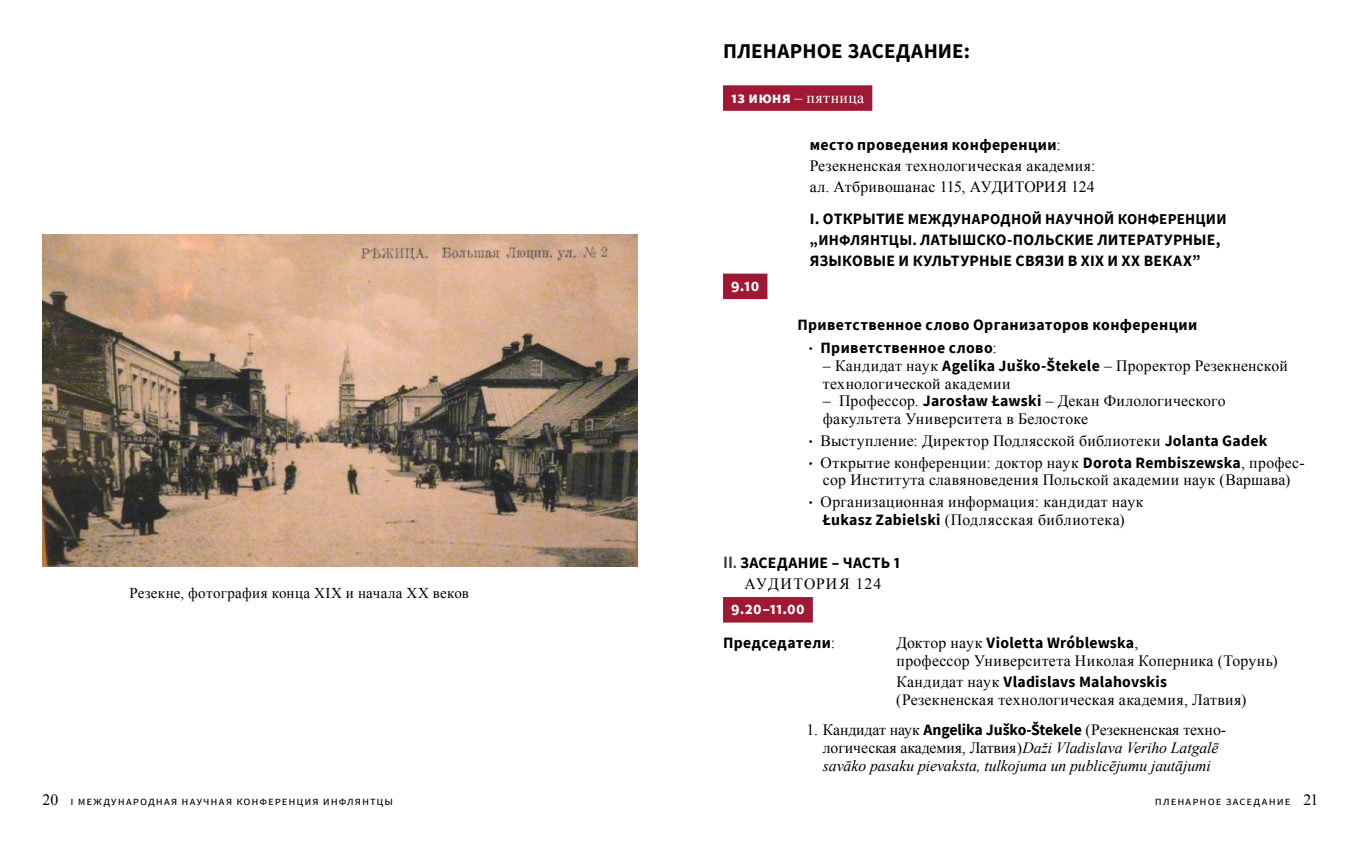
<style>
.page{position:relative;width:1361px;height:851px;background:#fff}
.page>*{position:absolute;margin:0;border:0;box-sizing:border-box;transform-origin:0 0}
.t1{font:700 21px "Source Sans Pro";letter-spacing:.005em;color:#000}
.t2{font:15.75px/17.9px "Times New Roman";letter-spacing:.02em;color:#000}
.t3{font:700 15.75px/21px "Source Sans Pro";letter-spacing:.02em;color:#000}
.t4{font:italic 15.75px/17.9px "Times New Roman";letter-spacing:-.005em;color:#000;text-align:center}
.t5{font:15.75px "Times New Roman";letter-spacing:.03em;color:#fff}
.t6{font:15.75px "Times New Roman";letter-spacing:.06em;color:#000}
.t7{font:700 15.75px "Source Sans Pro";color:#fff}
.t8{font:700 15px "Source Sans Pro";letter-spacing:.015em;color:#000}
.t9{font:15px "Times New Roman";letter-spacing:.015em;color:#000}
.t10{font:12px "Source Sans Pro";letter-spacing:.085em;color:#000}
.s1{font-family:"Source Sans Pro";font-weight:700}
.s2{font-family:"Times New Roman";font-weight:400}
.s3{font-size:15.75px}
.s4{font-size:15px}
.s5{font-family:"Adagio Slab";font-weight:400}
.s6{font-family:"Adagio Slab"}
.s7{font-family:"Lato";color:#443027}
.s8{color:#fff}
.s9{font-style:normal}
.s10{font-family:"Source Sans Pro";font-weight:700;font-style:normal}
.s11{font-family:"Times New Roman";font-size:15.75px}
</style>
<div class="page">
<div style="left:723px;top:85px;width:149px;height:26px;background:#9f1935"></div>
<div style="left:723px;top:273px;width:44px;height:26px;background:#9f1935"></div>
<div style="left:723px;top:597px;width:90px;height:25px;background:#9f1935"></div>
<img style="left:43px;top:234px;width:595px;height:332px">
<p class="t9" style="left:130px;top:583px;width:341px">Резекне, фотография конца XIX и начала XX веков</p>
<h1 class="t1" style="left:723px;top:37px;width:248px">ПЛЕНАРНОЕ ЗАСЕДАНИЕ:</h1>
<p class="t5" style="left:731px;top:87px;width:135px"><span class="s1">13 июня</span> – пятница</p>
<p class="t3" style="left:809px;top:134px;width:253px">место проведения конференции<span class="s2">:</span></p>
<p class="t2" style="left:809px;top:155px;width:287px;line-height:21px">Резекненская технологическая академия: ал. Атбривошанас 115, АУДИТОРИЯ 124</p>
<p class="t8" style="left:809px;top:208px;width:418px"><span class="s3">I. ОТКРЫТИЕ</span> МЕЖДУНАРОДНОЙ НАУЧНОЙ КОНФЕРЕНЦИИ</p>
<p class="t3" style="left:809px;top:228px;width:412px">„<span class="s4">ИНФЛЯНТЦЫ.</span> ЛАТЫШСКО-ПОЛЬСКИЕ ЛИТЕРАТУРНЫЕ,<br>ЯЗЫКОВЫЕ И КУЛЬТУРНЫЕ СВЯЗИ В XIX И XX ВЕКАХ”</p>
<p class="t7" style="left:731px;top:275px;width:30px">9.10</p>
<p class="t3" style="left:797px;top:314px;width:401px">Приветственное слово Организаторов конференции</p>
<p class="t3" style="left:809px;top:337px;width:189px"><span class="s5">•</span> Приветственное слово<span class="s2">:</span></p>
<p class="t2" style="left:823px;top:356px;width:466px">– Кандидат наук <span class="s1">Agelika Juško-Štekele</span> – Проректор Резекненской технологической академии</p>
<p class="t2" style="left:823px;top:392px;width:404px">– Профессор. <span class="s1">Jarosław Ławski</span> – Декан Филологического факультета Университета в Белостоке</p>
<p class="t2" style="left:809px;top:431px;width:460px"><span class="s6">•</span> Выступление: Директор Подлясской библиотеки <span class="s1">Jolanta Gadek</span></p>
<p class="t2" style="left:809px;top:453px;width:497px;text-align:center"><span class="s6">•</span> Открытие конференции: доктор наук <span class="s1">Dorota Rembiszewska</span>, профес&shy;сор Института славяноведения Польской академии наук (Варшава)</p>
<p class="t2" style="left:809px;top:492px;width:336px;text-align:center"><span class="s6">•</span> Организационная информация: кандидат наук<br><span class="s1">Łukasz Zabielski</span> (Подлясская библиотека)</p>
<p class="t3" style="left:723px;top:552px;width:179px"><span class="s7">II.</span> ЗАСЕДАНИЕ – ЧАСТЬ 1</p>
<p class="t6" style="left:744px;top:573px;width:138px">АУДИТОРИЯ 124</p>
<p class="t3" style="left:723px;top:592px;width:114px;line-height:33.8px;text-indent:8px"><span class="s8">9.20–11.00<br></span>Председатели<span class="s2">:</span></p>
<p class="t3" style="left:896px;top:632px;width:243px"><span class="s2">Доктор наук</span> Violetta Wróblewska<span class="s2">,</span></p>
<p class="t2" style="left:896px;top:651px;width:383px">профессор Университета Николая Коперника (Торунь)</p>
<p class="t3" style="left:896px;top:670px;width:272px"><span class="s2">Кандидат наук</span> Vladislavs Malahovskis</p>
<p class="t2" style="left:896px;top:690px;width:351px">(Резекненская технологическая академия, Латвия)</p>
<p class="t4" style="left:806px;top:720px;width:421px"><span class="s9">1. Кандидат наук</span> <span class="s10">Angelika Juško-Štekele</span> <span class="s9">(Резекненская техно&shy;логическая академия, Латвия)</span>Daži Vladislava Veriho Latgalē savāko pasaku pievaksta, tulkojuma un publicējumu jautājumi</p>
<p class="t10" style="left:43px;top:793px;width:352px"><span class="s11">20</span> i международная научная конференция инфлянтцы</p>
<p class="t10" style="left:1155px;top:793px;width:165px">пленарное заседание <span class="s11">21</span></p>
</div>
